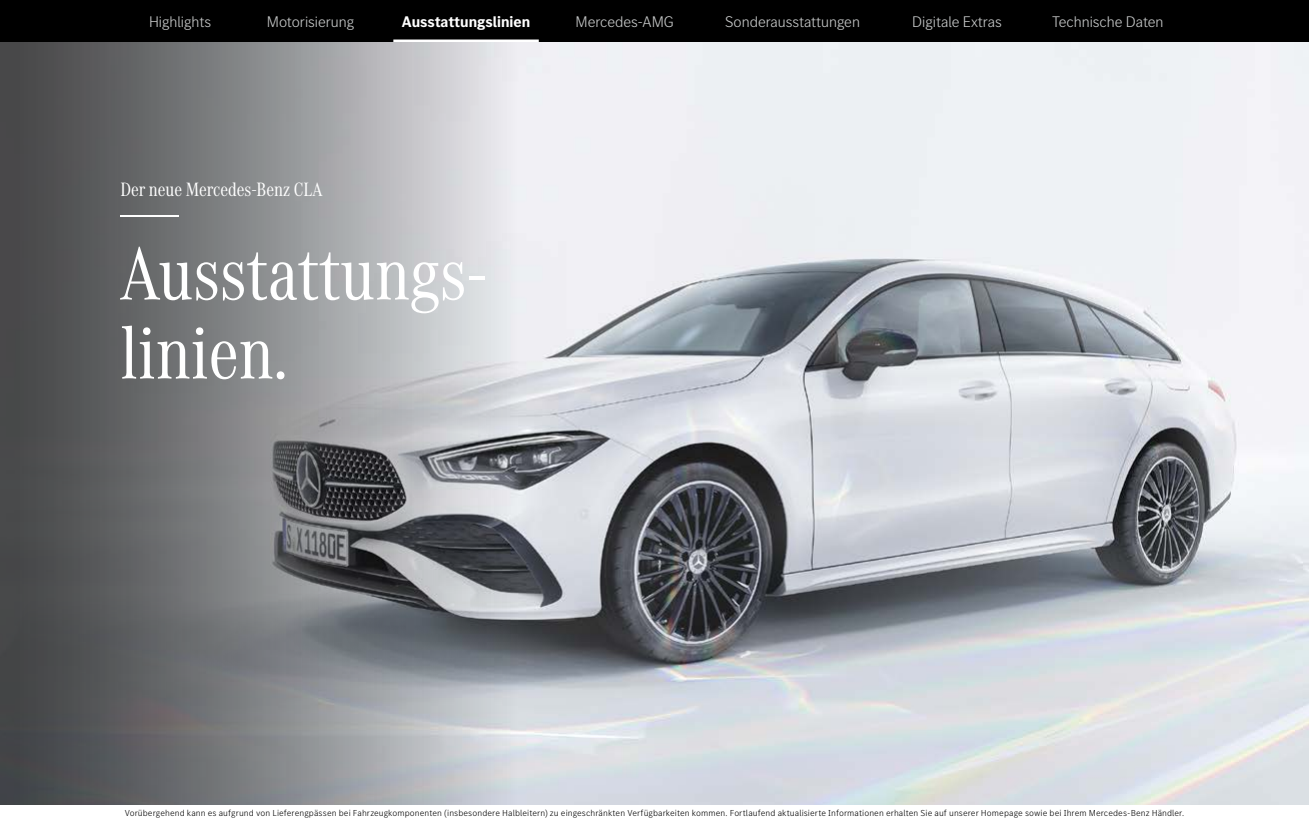
<style>
.page{position:relative;width:1309px;height:820px;background:#fff}
.page>*{position:absolute;margin:0;border:0;box-sizing:border-box;transform-origin:0 0}
.t1{font:78px/79px "MB Corpo A Title Cond";color:#fff}
.t2{font:20px "MB Corpo A Title Cond";color:#fff}
.t3{font:300 16px "MB Corpo S Title";color:#c5c7c7}
.t4{font:700 16px "MB Corpo S Title";color:#fff}
.t5{font:300 9px "MB Corpo S Text";letter-spacing:.01em;color:#000}
</style>
<div class="page">
<div style="left:0;top:0;width:1309px;height:43px;background:#000"></div>
<hr style="left:393px;top:40px;width:146px;height:3px;background:#fff">
<img style="left:540px;top:43px;width:769px;height:762px">
<svg style="left:0;top:43px;width:540px;height:762px;background:#858689"></svg>
<hr style="left:120px;top:216px;width:59px;height:1px;background:#fff">
<h3 class="t3" style="left:149px;top:12px;width:64px">Highlights</h3>
<h3 class="t3" style="left:267px;top:12px;width:89px">Motorisierung</h3>
<h3 class="t4" style="left:402px;top:11px;width:130px">Ausstattungslinien</h3>
<h3 class="t3" style="left:576px;top:12px;width:100px">Mercedes-AMG</h3>
<h3 class="t3" style="left:725px;top:12px;width:136px">Sonderausstattungen</h3>
<h3 class="t3" style="left:912px;top:12px;width:91px">Digitale Extras</h3>
<h3 class="t3" style="left:1052px;top:12px;width:113px">Technische Daten</h3>
<h2 class="t2" style="left:120px;top:177px;width:203px">Der neue Mercedes-Benz CLA</h2>
<h1 class="t1" style="left:120px;top:229px;width:370px">Ausstattungs&shy;linien.</h1>
<p class="t5" style="left:125px;top:807px;width:1061px">Vorübergehend kann es aufgrund von Lieferengpässen bei Fahrzeugkomponenten (insbesondere Halbleitern) zu eingeschränkten Verfügbarkeiten kommen. Fortlaufend aktualisierte Informationen erhalten Sie auf unserer Homepage sowie bei Ihrem Mercedes-Benz Händler.</p>
</div>
